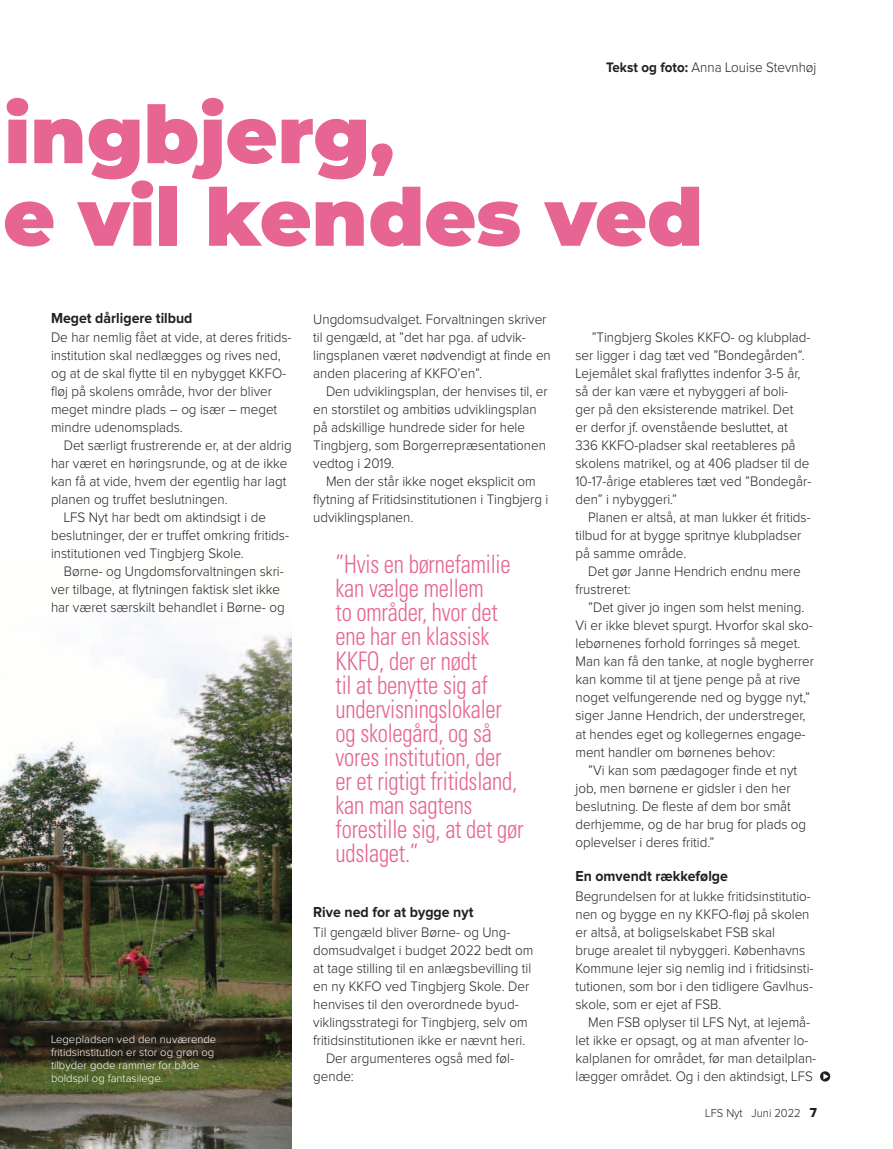
<style>
.page{position:relative;width:893px;height:1149px;background:#fff}
.page>*{position:absolute;margin:0;border:0;box-sizing:border-box;transform-origin:0 0}
.t1{font:900 79.5px/82.5px "Montserrat";color:#e66592}
.t2{font:300 condensed 25.5px/24px "Univers";letter-spacing:-.01em;color:#e66592;scale:.9 1}
.t3{font:700 15px "Proxima Nova";color:#231f20;scale:.94 1}
.t4{font:300 14.25px/18px "Proxima Nova";color:#231f20;scale:.94 1}
.t5{font:300 12px "Proxima Nova";color:#231f20;scale:.94 1}
.t6{font:300 11.25px/12.8px "Proxima Nova";color:#fff}
.s1{font-weight:700}
.s2{font-family:"Proxima Nova Extrabld";font-weight:400;font-size:13.5px}
</style>
<div class="page">
<img style="left:0;top:620px;width:292px;height:528px">
<svg style="left:820px;top:1071px;width:10px;height:10px"></svg>
<p class="t4" style="left:606px;top:59px;width:225px"><span class="s1">Tekst og foto:</span> Anna Louise Stevnhøj</p>
<h1 class="t1" style="left:3px;top:89px;width:701px">ingbjerg,<br>e vil kendes ved</h1>
<p class="t3" style="left:51px;top:311px;width:152px">Meget dårligere tilbud</p>
<p class="t4" style="left:51px;top:329px;width:257px">De har nemlig fået at vide, at deres fritids&shy;institution skal nedlægges og rives ned, og at de skal flytte til en nybygget KKFO&shy;fløj på skolens område, hvor der bliver meget mindre plads – og især – meget mindre udenomsplads.</p>
<p class="t4" style="left:64px;top:437px;width:244px">Det særligt frustrerende er, at der aldrig</p>
<p class="t4" style="left:51px;top:455px;width:253px">har været en høringsrunde, og at de ikke</p>
<p class="t4" style="left:51px;top:473px;width:252px">kan få at vide, hvem der egentlig har lagt</p>
<p class="t4" style="left:51px;top:491px;width:189px">planen og truffet beslutningen.</p>
<p class="t4" style="left:64px;top:509px;width:217px">LFS Nyt har bedt om aktindsigt i de</p>
<p class="t4" style="left:51px;top:527px;width:255px">beslutninger, der er truffet omkring fritids-</p>
<p class="t4" style="left:51px;top:545px;width:207px">institutionen ved Tingbjerg Skole.</p>
<p class="t4" style="left:64px;top:563px;width:236px">Børne- og Ungdomsforvaltningen skri-</p>
<p class="t4" style="left:51px;top:581px;width:245px">ver tilbage, at flytningen faktisk slet ikke</p>
<p class="t4" style="left:51px;top:599px;width:250px">har været særskilt behandlet i Børne- og</p>
<p class="t6" style="left:51px;top:1033px;width:167px">Legepladsen ved den nuværende fritidsinstitution er stor og grøn og tilbyder gode rammer for både boldspil og fantasilege.</p>
<p class="t4" style="left:313px;top:311px;width:254px">Ungdomsudvalget. Forvaltningen skriver til gengæld, at ”det har pga. af udvik&shy;lingsplanen været nødvendigt at finde en anden placering af KKFO’en”.</p>
<p class="t4" style="left:313px;top:383px;width:251px;text-indent:13px">Den udviklingsplan, der henvises til, er en storstilet og ambitiøs udviklingsplan på adskillige hundrede sider for hele Tingbjerg, som Borgerrepræsentationen vedtog i 2019.</p>
<p class="t4" style="left:313px;top:473px;width:252px;text-indent:13px">Men der står ikke noget eksplicit om flytning af Fritidsinstitutionen i Tingbjerg i udviklingsplanen.</p>
<p class="t2" style="left:336px;top:552px;width:210px">”Hvis en børnefamilie kan vælge mellem<br>to områder, hvor det ene har en klassisk<br>KKFO, der er nødt<br>til at benytte sig af undervisningslokaler og skolegård, og så vores institution, der er et rigtigt fritidsland, kan man sagtens forestille sig, at det gør udslaget.”</p>
<p class="t3" style="left:313px;top:905px;width:172px">Rive ned for at bygge nyt</p>
<p class="t4" style="left:313px;top:923px;width:211px">Til gengæld bliver Børne- og Ung-</p>
<p class="t4" style="left:313px;top:941px;width:236px">domsudvalget i budget 2022 bedt om</p>
<p class="t4" style="left:313px;top:959px;width:234px">at tage stilling til en anlægsbevilling til</p>
<p class="t4" style="left:313px;top:977px;width:231px">en ny KKFO ved Tingbjerg Skole. Der</p>
<p class="t4" style="left:313px;top:995px;width:220px">henvises til den overordnede byud-</p>
<p class="t4" style="left:313px;top:1013px;width:230px">viklingsstrategi for Tingbjerg, selv om</p>
<p class="t4" style="left:313px;top:1031px;width:227px">fritidsinstitutionen ikke er nævnt heri.</p>
<p class="t4" style="left:326px;top:1049px;width:202px">Der argumenteres også med føl-</p>
<p class="t4" style="left:313px;top:1067px;width:45px">gende:</p>
<p class="t4" style="left:575px;top:329px;width:252px;text-indent:16px">”Tingbjerg Skoles KKFO- og klubplad&shy;ser ligger i dag tæt ved ”Bondegården”.<br>Lejemålet skal fraflyttes indenfor 3-5 år, så der kan være et nybyggeri af boli-<br>ger på den eksisterende matrikel. Det<br>er derfor jf. ovenstående besluttet, at 336 KKFO-pladser skal reetableres på skolens matrikel, og at 406 pladser til de 10-17-årige etableres tæt ved ”Bondegår&shy;den” i nybyggeri.”</p>
<p class="t4" style="left:575px;top:509px;width:252px;text-indent:13px">Planen er altså, at man lukker ét fritids&shy;tilbud for at bygge spritnye klubpladser på samme område.</p>
<p class="t4" style="left:575px;top:563px;width:241px;text-indent:13px">Det gør Janne Hendrich endnu mere frustreret:</p>
<p class="t4" style="left:575px;top:599px;width:255px;text-indent:13px">”Det giver jo ingen som helst mening.<br>Vi er ikke blevet spurgt. Hvorfor skal sko&shy;lebørnenes forhold forringes så meget.<br>Man kan få den tanke, at nogle bygherrer kan komme til at tjene penge på at rive noget velfungerende ned og bygge nyt,” siger Janne Hendrich, der understreger, at hendes eget og kollegernes engage&shy;ment handler om børnenes behov:</p>
<p class="t4" style="left:575px;top:761px;width:247px;text-indent:13px">”Vi kan som pædagoger finde et nyt job, men børnene er gidsler i den her beslutning. De fleste af dem bor småt derhjemme, og de har brug for plads og oplevelser i deres fritid.”</p>
<p class="t3" style="left:575px;top:869px;width:164px">En omvendt rækkefølge</p>
<p class="t4" style="left:575px;top:887px;width:255px">Begrundelsen for at lukke fritidsinstitutio&shy;nen og bygge en ny KKFO-fløj på skolen er altså, at boligselskabet FSB skal<br>bruge arealet til nybyggeri. Københavns Kommune lejer sig nemlig ind i fritidsinsti&shy;tutionen, som bor i den tidligere Gavlhus&shy;skole, som er ejet af FSB.</p>
<p class="t4" style="left:575px;top:1013px;width:258px;text-align:center">Men FSB oplyser til LFS Nyt, at lejemå-<br>let ikke er opsagt, og at man afventer lo&shy;kalplanen for området, før man detailplan&shy;lægger området. Og i den aktindsigt, LFS</p>
<p class="t5" style="left:705px;top:1107px;width:120px">LFS Nyt Juni 2022 <span class="s2">7</span></p>
</div>
